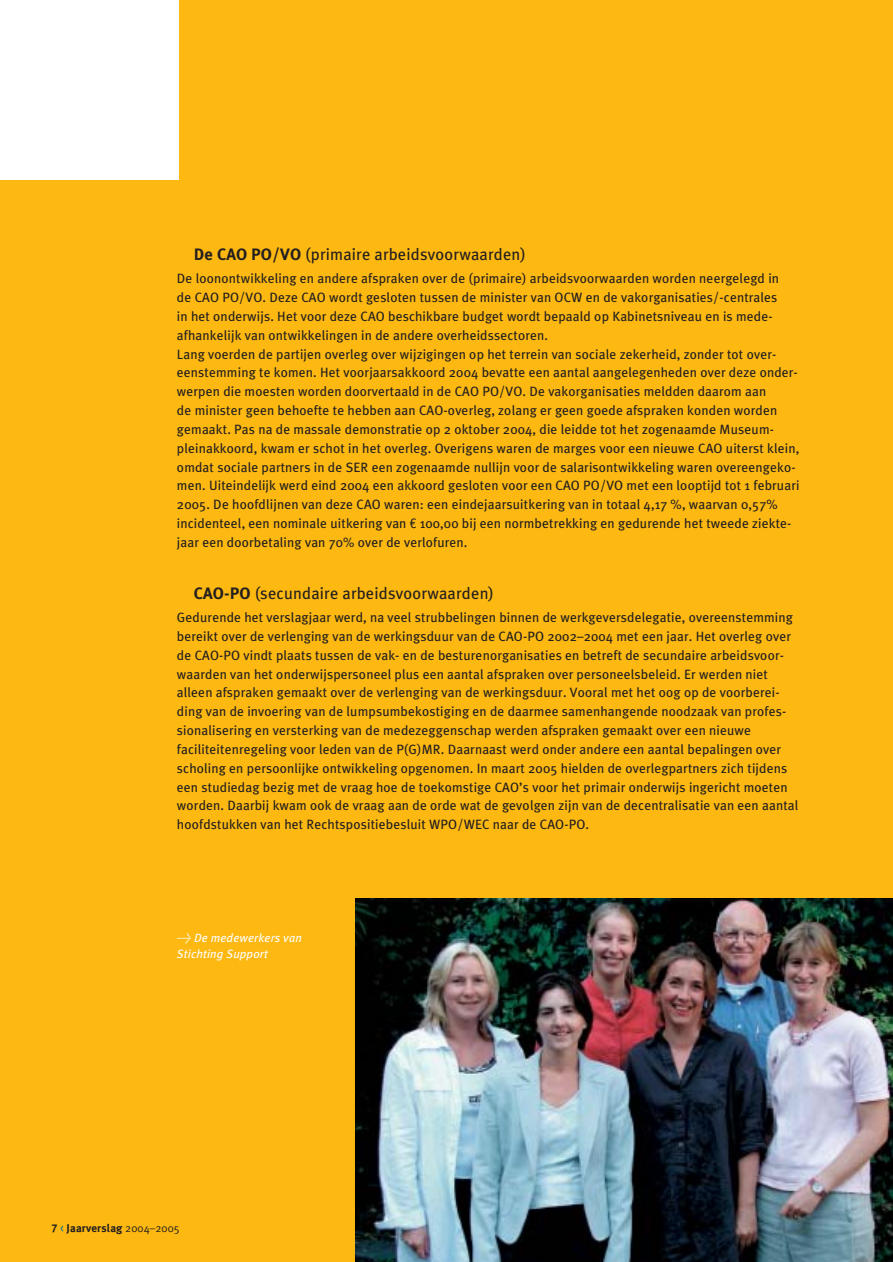
<style>
.page{position:relative;width:893px;height:1262px;background:#fff}
.page>*{position:absolute;margin:0;border:0;box-sizing:border-box;transform-origin:0 0}
.t1{font:16.5px "Meta Plus";letter-spacing:.01em;color:#231f1f}
.t2{font:13.5px/18.8px "Meta Plus";letter-spacing:.01em;color:#231f1f}
.t3{font:italic 12px/16.5px "Meta Plus";letter-spacing:.01em;color:#fff}
.t4{font:700 11.25px "Meta Plus";letter-spacing:.01em;color:#231f1f}
.s1{font-weight:700}
.s2{font-family:"LT Euro Money"}
.s3{font-family:"Meta Plus Bold Caps";font-weight:400}
.s4{font-family:"Meta Plus Normal Caps";font-weight:400;color:#00679e}
.s5{font-family:"Meta Plus Normal";font-weight:400}
</style>
<div class="page">
<div style="left:0;top:179px;width:179px;height:181px;background:#fdb812"></div>
<div style="left:715px;top:360px;width:177px;height:901px;background:#fdb812"></div>
<div style="left:0;top:360px;width:179px;height:901px;background:#fdb812"></div>
<div style="left:179px;top:360px;width:179px;height:901px;background:#fdb812"></div>
<div style="left:358px;top:360px;width:178px;height:901px;background:#fdb812"></div>
<div style="left:536px;top:360px;width:179px;height:901px;background:#fdb812"></div>
<div style="left:358px;top:0;width:178px;height:360px;background:#fdb812"></div>
<div style="left:536px;top:0;width:179px;height:360px;background:#fdb812"></div>
<div style="left:715px;top:0;width:177px;height:360px;background:#fdb812"></div>
<div style="left:179px;top:0;width:179px;height:360px;background:#fdb812"></div>
<img style="left:355px;top:898px;width:537px;height:363px">
<p class="t1" style="left:194px;top:248px;width:333px"><span class="s1">De CAO PO/VO</span> (primaire arbeidsvoorwaarden)</p>
<p class="t2" style="left:177px;top:271px;width:624px">De loonontwikkeling en andere afspraken over de (primaire) arbeidsvoorwaarden worden neergelegd in<br>de CAO PO/VO. Deze CAO wordt gesloten tussen de minister van OCW en de vakorganisaties/-centrales<br>in het onderwijs. Het voor deze CAO beschikbare budget wordt bepaald op Kabinetsniveau en is mede&shy;afhankelijk van ontwikkelingen in de andere overheidssectoren.<br>Lang voerden de partijen overleg over wijzigingen op het terrein van sociale zekerheid, zonder tot over&shy;eenstemming te komen. Het voorjaarsakkoord 2004 bevatte een aantal aangelegenheden over deze onder&shy;werpen die moesten worden doorvertaald in de CAO PO/VO. De vakorganisaties meldden daarom aan<br>de minister geen behoefte te hebben aan CAO-overleg, zolang er geen goede afspraken konden worden gemaakt. Pas na de massale demonstratie op 2 oktober 2004, die leidde tot het zogenaamde Museum&shy;pleinakkoord, kwam er schot in het overleg. Overigens waren de marges voor een nieuwe CAO uiterst klein, omdat sociale partners in de SER een zogenaamde nullijn voor de salarisontwikkeling waren overeengeko&shy;men. Uiteindelijk werd eind 2004 een akkoord gesloten voor een CAO PO/VO met een looptijd tot 1 februari 2005. De hoofdlijnen van deze CAO waren: een eindejaarsuitkering van in totaal 4,17 %, waarvan 0,57% incidenteel, een nominale uitkering van <span class="s2">t</span> 100,00 bij een normbetrekking en gedurende het tweede ziekte&shy;jaar een doorbetaling van 70% over de verlofuren.</p>
<p class="t1" style="left:194px;top:587px;width:301px"><span class="s1">CAO-PO</span> (secundaire arbeidsvoorwaarden)</p>
<p class="t2" style="left:177px;top:609px;width:623px">Gedurende het verslagjaar werd, na veel strubbelingen binnen de werkgeversdelegatie, overeenstemming bereikt over de verlenging van de werkingsduur van de CAO-PO 2002–2004 met een jaar. Het overleg over de CAO-PO vindt plaats tussen de vak- en de besturenorganisaties en betreft de secundaire arbeidsvoor&shy;waarden van het onderwijspersoneel plus een aantal afspraken over personeelsbeleid. Er werden niet alleen afspraken gemaakt over de verlenging van de werkingsduur. Vooral met het oog op de voorberei&shy;ding van de invoering van de lumpsumbekostiging en de daarmee samenhangende noodzaak van profes&shy;sionalisering en versterking van de medezeggenschap werden afspraken gemaakt over een nieuwe faciliteitenregeling voor leden van de P(G)MR. Daarnaast werd onder andere een aantal bepalingen over scholing en persoonlijke ontwikkeling opgenomen. In maart 2005 hielden de overlegpartners zich tijdens een studiedag bezig met de vraag hoe de toekomstige CAO’s voor het primair onderwijs ingericht moeten worden. Daarbij kwam ook de vraag aan de orde wat de gevolgen zijn van de decentralisatie van een aantal hoofdstukken van het Rechtspositiebesluit WPO/WEC naar de CAO-PO.</p>
<p class="t3" style="left:177px;top:931px;width:126px">&gt; De medewerkers van<br>Stichting Support</p>
<p class="t4" style="left:51px;top:1224px;width:130px"><span class="s3">7</span> <span class="s4">&lt;</span> Jaarverslag <span class="s5">2004–2005</span></p>
</div>
